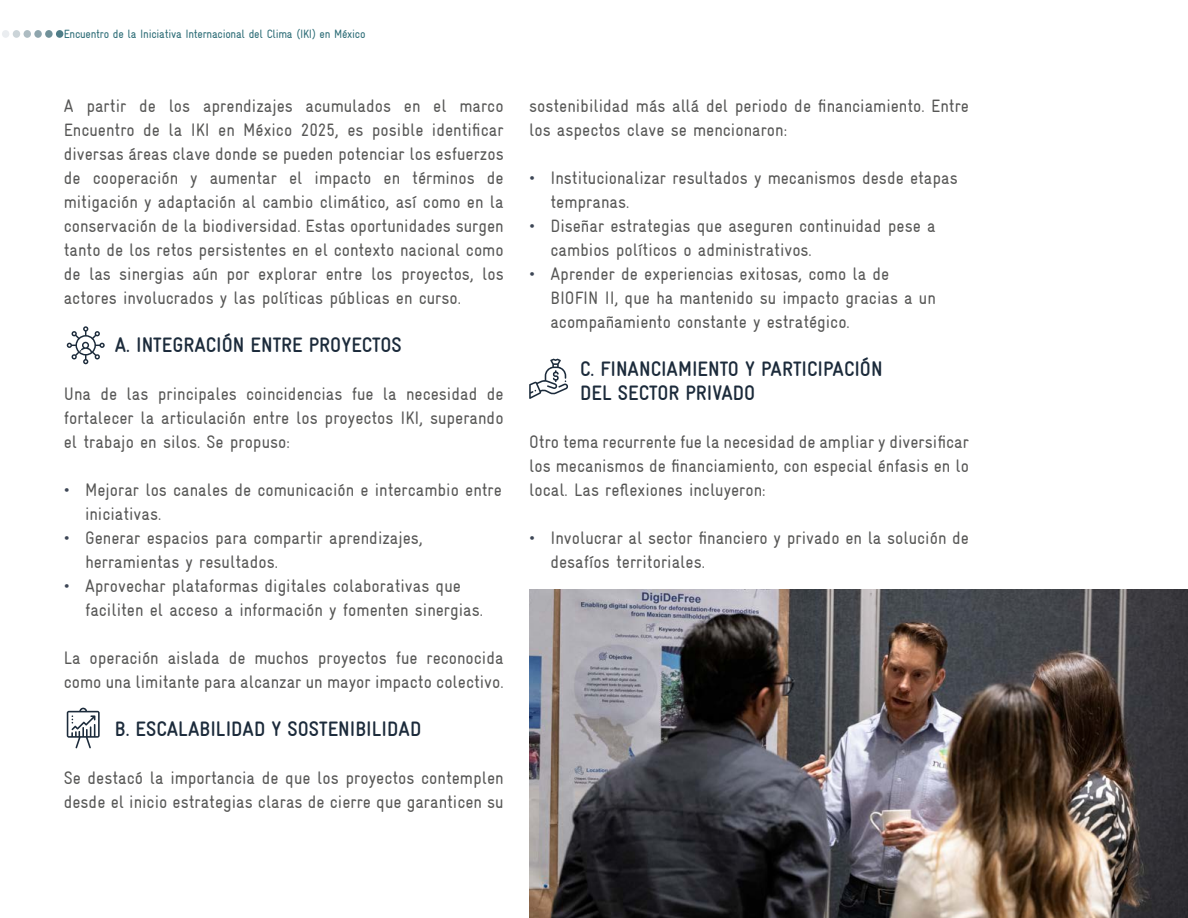
<style>
.page{position:relative;width:1188px;height:918px;background:#fff}
.page>*{position:absolute;margin:0;border:0;box-sizing:border-box;transform-origin:0 0}
.t1{font:700 condensed 21px/24px "GIZ Gravur TT";color:#1c2b3b}
.t2{font:condensed 18px/24px "GIZ Gravur TT";color:#575756}
.t3{font:condensed 12px "GIZ Gravur TT";letter-spacing:-.02em;color:#2c6c76}
.s1{color:#3d4655}
</style>
<div class="page">
<div style="left:2px;top:30px;width:7px;height:8px;background:#eaedf0;border-radius:50%"></div>
<div style="left:13px;top:30px;width:7px;height:8px;background:#cbd4d8;border-radius:50%"></div>
<div style="left:24px;top:30px;width:7px;height:8px;background:#adbcc2;border-radius:50%"></div>
<div style="left:34px;top:30px;width:8px;height:8px;background:#8ea5ad;border-radius:50%"></div>
<div style="left:45px;top:30px;width:8px;height:8px;background:#709199;border-radius:50%"></div>
<div style="left:56px;top:30px;width:7px;height:8px;background:#4f7d87;border-radius:50%"></div>
<img style="left:529px;top:589px;width:659px;height:329px">
<svg style="left:529px;top:359px;width:39px;height:40px"></svg>
<svg style="left:67px;top:708px;width:33px;height:40px"></svg>
<svg style="left:67px;top:326px;width:38px;height:38px"></svg>
<p class="t3" style="left:64px;top:27px;width:303px">Encuentro de la Iniciativa Internacional del Clima (IKI) en México</p>
<p class="t2" style="left:64px;top:94px;width:441px;text-align:justify">A partir de los aprendizajes acumulados en el marco Encuentro de la IKI en México 2025, es posible identificar diversas áreas clave donde se pueden potenciar los esfuerzos de cooperación y aumentar el impacto en términos de mitigación y adaptación al cambio climático, así como en la conservación de la biodiversidad. Estas oportunidades surgen tanto de los retos persistentes en el contexto nacional como de las sinergias aún por explorar entre los proyectos, los actores involucrados y las políticas públicas en curso.</p>
<p class="t1" style="left:115px;top:333px;width:289px">A. INTEGRACIÓN ENTRE PROYECTOS</p>
<p class="t2" style="left:64px;top:382px;width:441px;text-align:justify">Una de las principales coincidencias fue la necesidad de fortalecer la articulación entre los proyectos IKI, superando el trabajo en silos. Se propuso:</p>
<p class="t2" style="left:85px;top:478px;width:418px;text-indent:-21px"><span class="s1">•</span> Mejorar los canales de comunicación e intercambio entre iniciativas.</p>
<p class="t2" style="left:85px;top:526px;width:339px;text-indent:-21px"><span class="s1">•</span> Generar espacios para compartir aprendizajes, herramientas y resultados.</p>
<p class="t2" style="left:85px;top:574px;width:399px;text-indent:-21px"><span class="s1">•</span> Aprovechar plataformas digitales colaborativas que faciliten el acceso a información y fomenten sinergias.</p>
<p class="t2" style="left:64px;top:646px;width:441px">La operación aislada de muchos proyectos fue reconocida como una limitante para alcanzar un mayor impacto colectivo.</p>
<p class="t1" style="left:115px;top:717px;width:308px">B. ESCALABILIDAD Y SOSTENIBILIDAD</p>
<p class="t2" style="left:64px;top:766px;width:441px">Se destacó la importancia de que los proyectos contemplen desde el inicio estrategias claras de cierre que garanticen su</p>
<p class="t2" style="left:529px;top:94px;width:441px">sostenibilidad más allá del periodo de financiamiento. Entre los aspectos clave se mencionaron:</p>
<p class="t2" style="left:550px;top:166px;width:409px;text-indent:-21px"><span class="s1">•</span> Institucionalizar resultados y mecanismos desde etapas tempranas.</p>
<p class="t2" style="left:550px;top:214px;width:387px;text-indent:-21px"><span class="s1">•</span> Diseñar estrategias que aseguren continuidad pese a cambios políticos o administrativos.</p>
<p class="t2" style="left:550px;top:262px;width:387px;text-indent:-21px"><span class="s1">•</span> Aprender de experiencias exitosas, como la de<br>BIOFIN II, que ha mantenido su impacto gracias a un acompañamiento constante y estratégico.</p>
<p class="t1" style="left:580px;top:357px;width:304px">C. FINANCIAMIENTO Y PARTICIPACIÓN<br>DEL SECTOR PRIVADO</p>
<p class="t2" style="left:529px;top:430px;width:441px;text-align:justify">Otro tema recurrente fue la necesidad de ampliar y diversificar los mecanismos de financiamiento, con especial énfasis en lo local. Las reflexiones incluyeron:</p>
<p class="t2" style="left:550px;top:526px;width:420px;text-indent:-21px"><span class="s1">•</span> Involucrar al sector financiero y privado en la solución de desafíos territoriales.</p>
</div>
